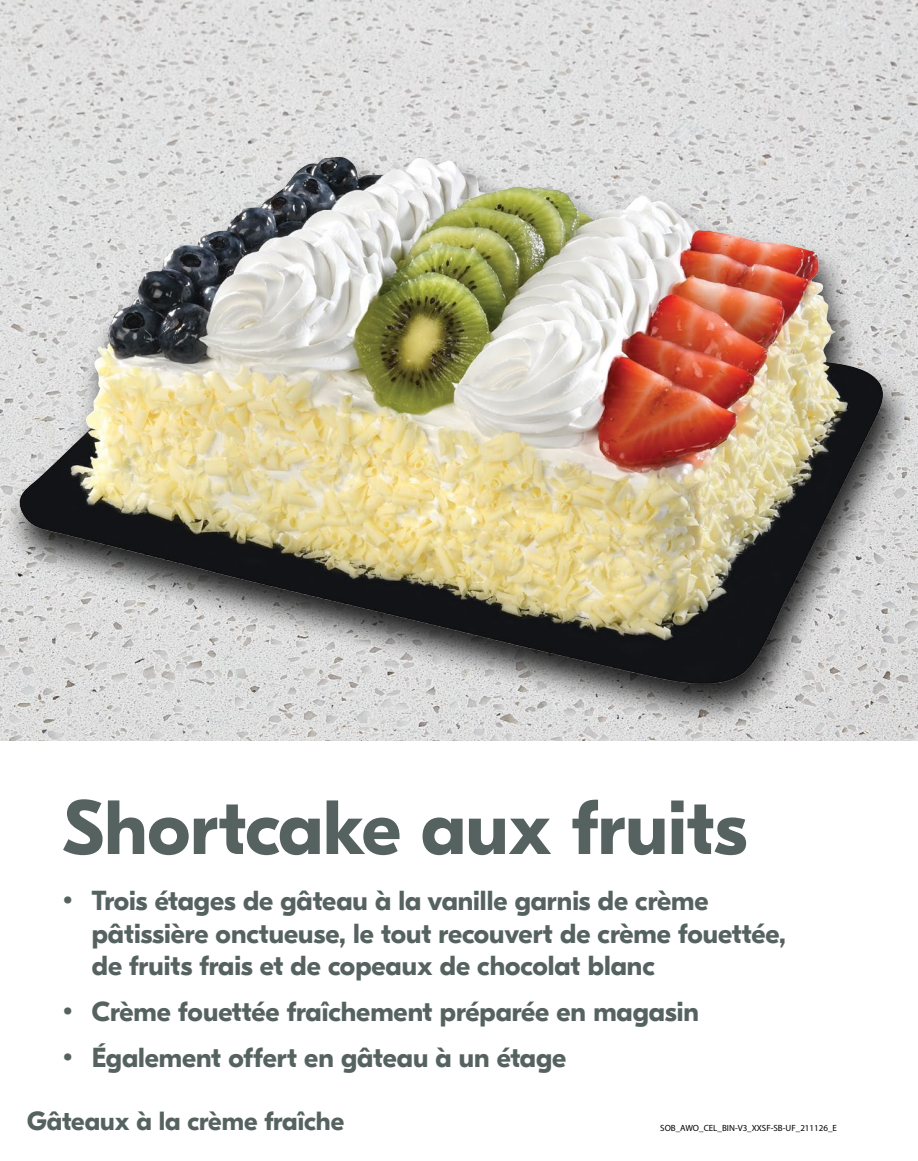
<style>
.page{position:relative;width:918px;height:1161px;background:#fff}
.page>*{position:absolute;margin:0;border:0;box-sizing:border-box;transform-origin:0 0}
.t1{font:700 76.5px "GT Eesti Pro Display";color:#556260}
.t2{font:700 27.45px/32.4px "GT Eesti Pro Display";color:#556260}
.t3{font:700 26.25px "GT Eesti Pro Display";color:#556260}
.t4{font:9px "Myriad Pro";color:#000}
</style>
<div class="page">
<img style="left:0;top:0;width:918px;height:741px">
<div style="left:2px;top:152px;width:912px;height:576px;background:#000;opacity:.86"></div>
<img style="left:14px;top:157px;width:872px;height:531px">
<h1 class="t1" style="left:63px;top:785px;width:686px">Shortcake aux fruits</h1>
<p class="t2" style="left:92px;top:885px;width:696px;text-indent:-29px">• Trois étages de gâteau à la vanille garnis de crème pâtissière onctueuse, le tout recouvert de crème fouettée, de fruits frais et de copeaux de chocolat blanc</p>
<p class="t2" style="left:63px;top:996px;width:638px">• Crème fouettée fraîchement préparée en magasin</p>
<p class="t2" style="left:63px;top:1042px;width:505px">• Également offert en gâteau à un étage</p>
<p class="t3" style="left:27px;top:1107px;width:319px">Gâteaux à la crème fraîche</p>
<p class="t4" style="left:660px;top:1122px;width:178px">SOB_AWO_CEL_BIN-V3_XXSF-SB-UF_211126_E</p>
</div>
